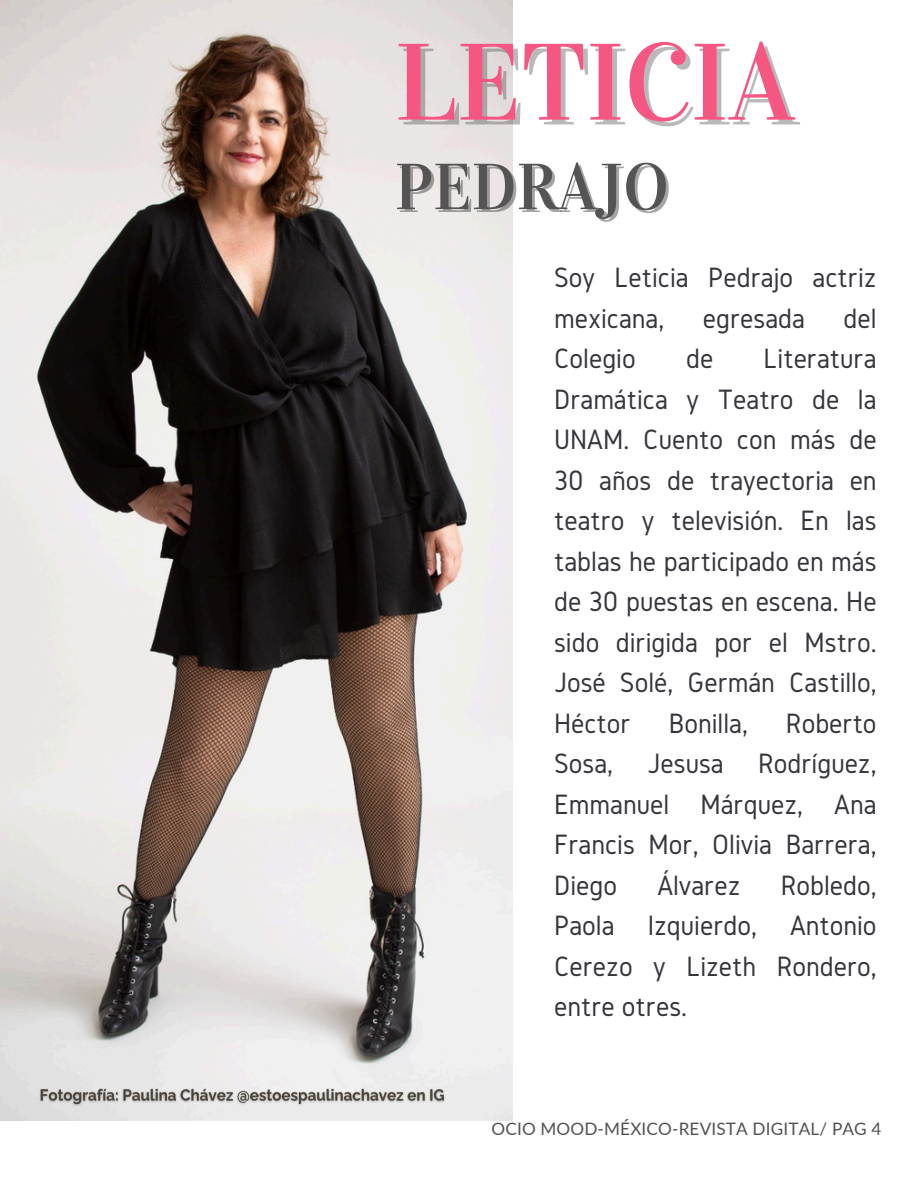
<style>
.page{position:relative;width:918px;height:1188px;background:#fff}
.page>*{position:absolute;margin:0;border:0;box-sizing:border-box;transform-origin:0 0}
.t1{font:108.9px "Vidaloka";color:#f65782}
.t2{font:65.1px "Vidaloka";color:#545454}
.t3{font:29.1px/40.5px "Gidole";color:#35363c;text-align:justify}
.t4{font:17.1px "Lato";letter-spacing:.01em;color:#525252}
</style>
<div class="page">
<img style="left:0;top:0;width:513px;height:1121px">
<img style="left:36px;top:1084px;width:414px;height:25px">
<h1 class="t1" style="left:395px;top:17px;width:401px">LETICIA</h1>
<h2 class="t2" style="left:395px;top:148px;width:276px">PEDRAJO</h2>
<h3 class="t3" style="left:554px;top:257px;width:324px">Soy Leticia Pedrajo actriz mexicana,</h3>
<h3 class="t3" style="left:703px;top:298px;width:104px">egresada</h3>
<h3 class="t3" style="left:844px;top:298px;width:35px">del</h3>
<h3 class="t3" style="left:554px;top:338px;width:83px">Colegio</h3>
<h3 class="t3" style="left:686px;top:338px;width:29px">de</h3>
<h3 class="t3" style="left:554px;top:338px;width:324px;text-indent:210px">Literatura Dramática y Teatro de la UNAM. Cuento con más de 30 años de trayectoria en teatro y televisión. En las tablas he participado en más de 30 puestas en escena. He sido dirigida por el Mstro.<br>José Solé, Germán Castillo, Héctor</h3>
<h3 class="t3" style="left:554px;top:703px;width:324px;text-indent:232px">Roberto Sosa, Jesusa Rodríguez, Emmanuel Márquez, Ana Francis Mor, Olivia Barrera, Diego</h3>
<h3 class="t3" style="left:669px;top:703px;width:81px">Bonilla,</h3>
<h3 class="t3" style="left:657px;top:865px;width:85px">Álvarez</h3>
<h3 class="t3" style="left:554px;top:865px;width:324px;text-indent:227px">Robledo, Paola Izquierdo, Antonio Cerezo y Lizeth Rondero, entre otres.</h3>
<h4 class="t4" style="left:491px;top:1118px;width:392px">OCIO MOOD-MÉXICO-REVISTA DIGITAL/ PAG 4</h4>
</div>
